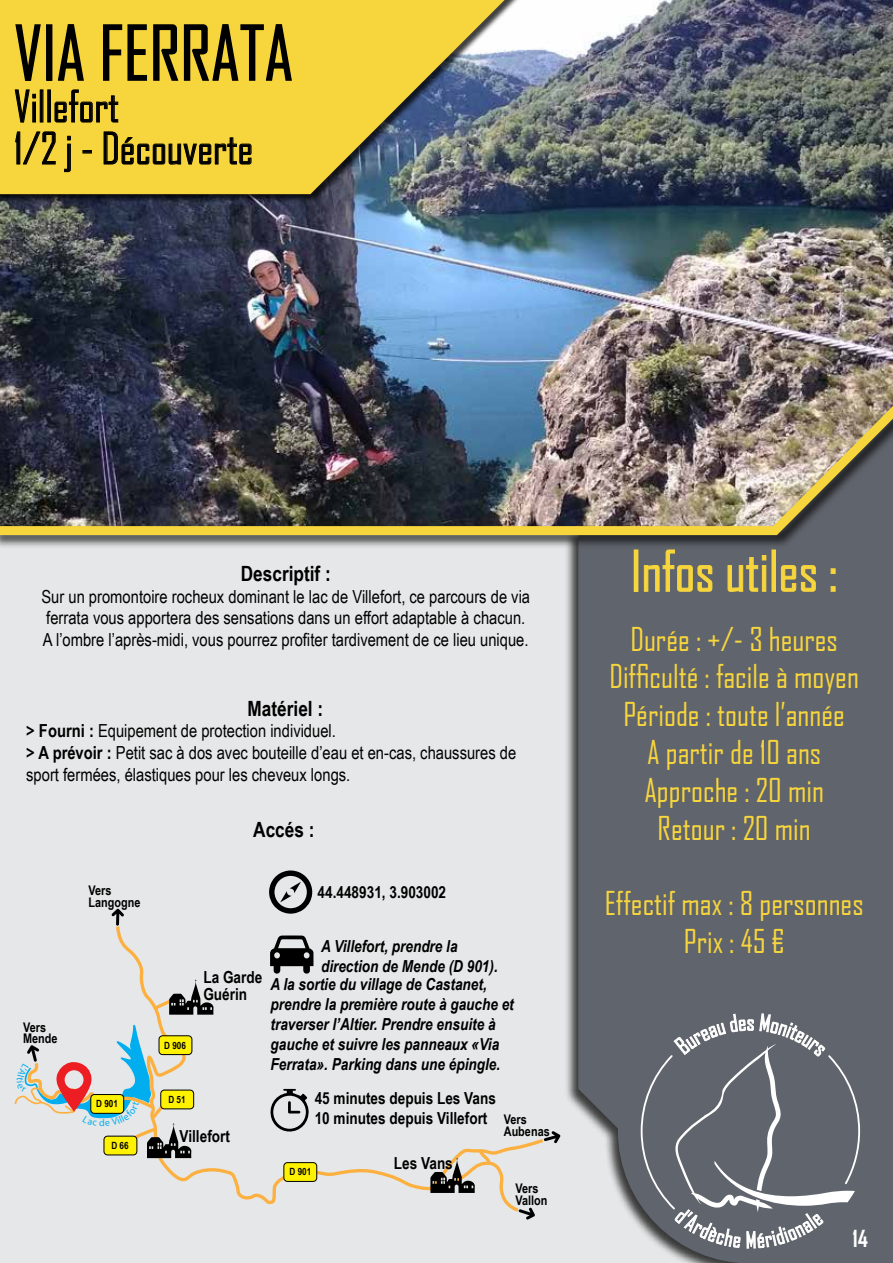
<style>
.page{position:relative;width:893px;height:1263px;background:#fff}
.page>*{position:absolute;margin:0;border:0;box-sizing:border-box;transform-origin:0 0}
.t1{font:72px "Agency FB";color:#000}
.t2{font:54px "Agency FB";color:#f7d53d}
.t3{font:42px/42px "Agency FB";color:#000}
.t4{font:31.5px/37.8px "Agency FB";color:#f7d53d;text-align:center}
.t5{font:700 22.5px "Agency FB";color:#fff}
.t6{font:700 21px "Arial Narrow";color:#000}
.t7{font:18px/21.6px "Arial Narrow";color:#000}
.t8{font:italic 700 16.65px/20px "Arial Narrow";color:#000}
.t9{font:700 16.65px/16.6px "Arial Narrow";color:#000}
.t10{font:700 13.2px/11.6px "Arial Narrow";color:#000}
.t11{font:700 9.9px "Arial Narrow";color:#000}
.s1{font-weight:700}
</style>
<div class="page">
<img style="left:0;top:0;width:893px;height:383px">
<div style="left:0;top:531px;width:893px;height:732px;background:#e6e7e8"></div>
<div style="left:564px;top:395px;width:329px;height:868px;background:#000;opacity:.75"></div>
<div style="left:578px;top:549px;width:315px;height:714px;background:#60646c"></div>
<svg style="left:641px;top:1007px;width:219px;height:256px"></svg>
<div style="left:0;top:0;width:536px;height:203px;background:#000;opacity:.75"></div>
<svg style="left:0;top:0;width:505px;height:194px;fill:#f7d53d"></svg>
<div style="left:0;top:391px;width:893px;height:158px;background:#000;opacity:.75"></div>
<img style="left:0;top:383px;width:893px;height:157px">
<svg style="left:116px;top:926px;width:402px;height:286px"></svg>
<svg style="left:152px;top:979px;width:62px;height:36px"></svg>
<div style="left:284px;top:1162px;width:33px;height:19px;background:#fff200;border-radius:4px"></div>
<div style="left:284px;top:1162px;width:33px;height:19px;border:1px solid #000;border-radius:4px"></div>
<div style="left:161px;top:1090px;width:33px;height:19px;background:#fff200;border-radius:4px"></div>
<div style="left:161px;top:1090px;width:33px;height:19px;border:1px solid #000;border-radius:4px"></div>
<svg style="left:426px;top:1131px;width:135px;height:62px"></svg>
<svg style="left:518px;top:1207px;width:17px;height:13px"></svg>
<svg style="left:111px;top:908px;width:13px;height:18px"></svg>
<div style="left:159px;top:1035px;width:33px;height:20px;border:1px solid #000;border-radius:4px"></div>
<svg style="left:270px;top:935px;width:43px;height:39px"></svg>
<svg style="left:268px;top:1089px;width:42px;height:45px"></svg>
<svg style="left:269px;top:870px;width:43px;height:44px"></svg>
<div style="left:46px;top:24px;width:6px;height:57px;border:2px solid #000"></div>
<svg style="left:57px;top:23px;width:28px;height:59px"></svg>
<svg style="left:102px;top:23px;width:191px;height:59px"></svg>
<svg style="left:14px;top:23px;width:28px;height:100px"></svg>
<div style="left:40px;top:90px;width:3px;height:32px;border:1px solid #000"></div>
<svg style="left:54px;top:89px;width:64px;height:34px"></svg>
<svg style="left:15px;top:131px;width:41px;height:34px"></svg>
<svg style="left:64px;top:136px;width:7px;height:36px"></svg>
<svg style="left:83px;top:151px;width:8px;height:2px"></svg>
<svg style="left:103px;top:131px;width:149px;height:34px"></svg>
<div style="left:634px;top:550px;width:4px;height:42px;border:1px solid #f7d53d"></div>
<svg style="left:644px;top:549px;width:69px;height:43px"></svg>
<svg style="left:727px;top:555px;width:39px;height:37px"></svg>
<div style="left:762px;top:565px;width:4px;height:27px;border:1px solid #f7d53d"></div>
<div style="left:772px;top:550px;width:4px;height:42px;border:1px solid #f7d53d"></div>
<svg style="left:781px;top:565px;width:35px;height:27px"></svg>
<svg style="left:831px;top:568px;width:4px;height:6px"></svg>
<svg style="left:831px;top:586px;width:4px;height:6px"></svg>
<svg style="left:14px;top:1024px;width:177px;height:134px"></svg>
<h1 class="t1" style="left:14px;top:23px;width:281px">VIA FERRATA</h1>
<h3 class="t3" style="left:14px;top:88px;width:241px">Villefort<br>1/2 j - Découverte</h3>
<p class="t6" style="left:241px;top:566px;width:91px">Descriptif :</p>
<p class="t7" style="left:41px;top:587px;width:490px">Sur un promontoire rocheux dominant le lac de Villefort, ce parcours de via ferrata vous apportera des sensations dans un effort adaptable à chacun.<br>A l’ombre l’après-midi, vous pourrez profiter tardivement de ce lieu unique.</p>
<p class="t6" style="left:248px;top:700px;width:77px">Matériel :</p>
<p class="t7" style="left:26px;top:722px;width:491px"><span class="s1">&gt; Fourni :</span> Equipement de protection individuel.<br><span class="s1">&gt; A prévoir :</span> Petit sac à dos avec bouteille d’eau et en-cas, chaussures de sport fermées, élastiques pour les cheveux longs.</p>
<p class="t6" style="left:253px;top:821px;width:63px">Accés :</p>
<p class="t10" style="left:23px;top:1022px;width:36px">Vers<br>Mende</p>
<p class="t10" style="left:89px;top:886px;width:53px">Vers<br>Langogne</p>
<p class="t11" style="left:96px;top:1099px;width:23px">D 901</p>
<p class="t11" style="left:111px;top:1141px;width:19px">D 66</p>
<p class="t11" style="left:164px;top:1041px;width:23px">D 906</p>
<p class="t9" style="left:203px;top:971px;width:60px">La Garde<br>Guérin</p>
<p class="t11" style="left:168px;top:1096px;width:19px">D 51</p>
<p class="t9" style="left:180px;top:1129px;width:52px">Villefort</p>
<p class="t9" style="left:318px;top:885px;width:130px">44.448931, 3.903002</p>
<p class="t8" style="left:321px;top:937px;width:178px">A Villefort, prendre la direction de Mende (D 901).</p>
<p class="t8" style="left:271px;top:976px;width:245px">A la sortie du village de Castanet, prendre la première route à gauche et traverser l’Altier. Prendre ensuite à gauche et suivre les panneaux «Via Ferrata». Parking dans une épingle.</p>
<p class="t9" style="left:315px;top:1089px;width:183px;line-height:20px">45 minutes depuis Les Vans<br>10 minutes depuis Villefort</p>
<p class="t10" style="left:504px;top:1115px;width:47px">Vers<br>Aubenas</p>
<p class="t11" style="left:290px;top:1167px;width:23px">D 901</p>
<p class="t9" style="left:394px;top:1156px;width:60px">Les Vans</p>
<p class="t10" style="left:515px;top:1184px;width:34px">Vers<br>Vallon</p>
<h2 class="t2" style="left:631px;top:548px;width:208px">Infos utiles :</h2>
<h3 class="t4" style="left:609px;top:622px;width:251px">Durée : +/- 3 heures<br>Difficulté : facile à moyen<br>Période : toute l’année<br>A partir de 10 ans<br>Approche : 20 min<br>Retour : 20 min</h3>
<h3 class="t4" style="left:605px;top:887px;width:260px">Effectif max : 8 personnes<br>Prix : 45 €</h3>
<p class="t5" style="left:853px;top:1226px;width:17px">14</p>
</div>
